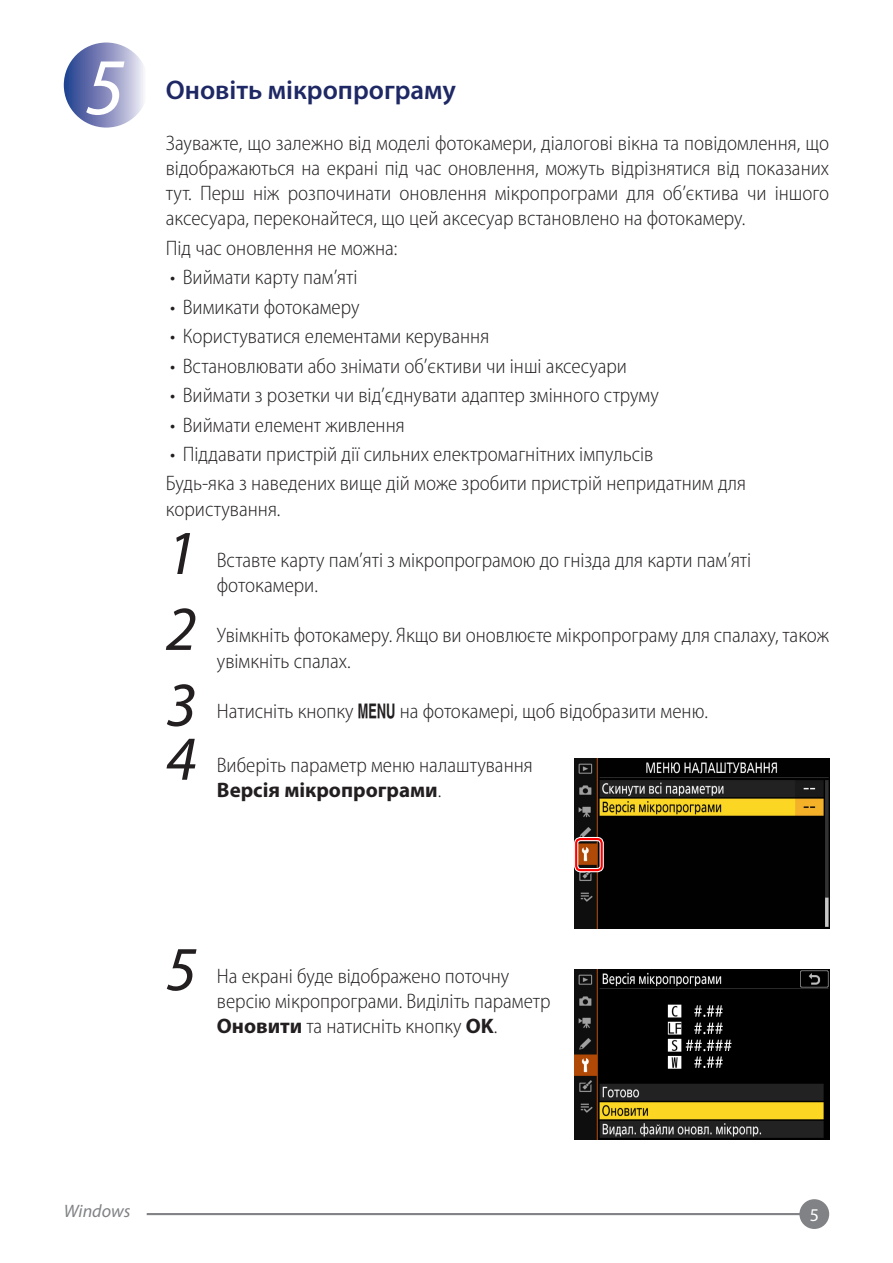
<style>
.page{position:relative;width:893px;height:1263px;background:#fff}
.page>*{position:absolute;margin:0;border:0;box-sizing:border-box;transform-origin:0 0}
.t1{font:italic 81px "Myriad Pro";color:#fff}
.t2{font:italic 63px "Myriad Pro";color:#231f20}
.t3{font:600 27px "Myriad Pro";color:#1e2864}
.t4{font:300 semi-condensed 21px/25.2px "Myriad Pro";color:#231f20}
.t5{font:italic 18px "Myriad Pro";color:#808285}
.t6{font:18px "Myriad Pro";color:#fff}
.s1{font-family:"Z16 ba ICN1";font-weight:400;font-stretch:normal}
.s2{font-weight:700;font-stretch:normal}
</style>
<div class="page">
<hr style="left:147px;top:1213px;width:667px;height:2px;background:#808285">
<div style="left:799px;top:1199px;width:30px;height:30px;background:#808285;border-radius:50%"></div>
<div style="left:64px;top:43px;width:85px;height:85px;background:linear-gradient(to right,#1d368a,#f9f2f9);border-radius:43px"></div>
<img style="left:574px;top:759px;width:255px;height:170px">
<div style="left:574px;top:837px;width:30px;height:35px;border:4px solid #fff;border-radius:4px"></div>
<div style="left:575px;top:838px;width:28px;height:33px;border:2px solid #f00;border-radius:4px"></div>
<img style="left:574px;top:969px;width:255px;height:170px">
<h1 class="t1" style="left:85px;top:37px;width:41px">5</h1>
<p class="t3" style="left:166px;top:73px;width:292px">Оновіть мікропрограму</p>
<p class="t4" style="left:166px;top:131px;width:665px;text-align:justify">Зауважте, що залежно від моделі фотокамери, діалогові вікна та повідомлення, що відображаються на екрані під час оновлення, можуть відрізнятися від показаних тут. Перш ніж розпочинати оновлення мікропрограми для об’єктива чи іншого аксесуара, переконайтеся, що цей аксесуар встановлено на фотокамеру.</p>
<p class="t4" style="left:166px;top:236px;width:233px">Під час оновлення не можна:</p>
<p class="t4" style="left:170px;top:265px;width:189px">• Виймати карту пам’яті</p>
<p class="t4" style="left:170px;top:295px;width:191px">• Вимикати фотокамеру</p>
<p class="t4" style="left:170px;top:324px;width:321px">• Користуватися елементами керування</p>
<p class="t4" style="left:170px;top:354px;width:458px">• Встановлювати або знімати об’єктиви чи інші аксесуари</p>
<p class="t4" style="left:170px;top:383px;width:490px">• Виймати з розетки чи від’єднувати адаптер змінного струму</p>
<p class="t4" style="left:170px;top:412px;width:236px">• Виймати елемент живлення</p>
<p class="t4" style="left:166px;top:440px;width:582px;line-height:29.4px">• Піддавати пристрій дії сильних електромагнітних імпульсів<br>Будь-яка з наведених вище дій може зробити пристрій непридатним для</p>
<p class="t4" style="left:166px;top:496px;width:116px">користування.</p>
<h2 class="t2" style="left:166px;top:514px;width:32px">1</h2>
<p class="t4" style="left:217px;top:547px;width:536px">Вставте карту пам’яті з мікропрограмою до гнізда для карти пам’яті фотокамери.</p>
<h2 class="t2" style="left:166px;top:590px;width:32px">2</h2>
<h2 class="t2" style="left:166px;top:666px;width:32px">3</h2>
<h2 class="t2" style="left:166px;top:720px;width:32px">4</h2>
<p class="t4" style="left:217px;top:623px;width:614px">Увімкніть фотокамеру. Якщо ви оновлюєте мікропрограму для спалаху, також увімкніть спалах.</p>
<p class="t4" style="left:217px;top:699px;width:493px">Натисніть кнопку <span class="s1">G</span> на фотокамері, щоб відобразити меню.</p>
<p class="t4" style="left:217px;top:753px;width:317px">Виберіть параметр меню налаштування<br><span class="s2">Версія мікропрограми</span>.</p>
<h2 class="t2" style="left:166px;top:930px;width:32px">5</h2>
<p class="t4" style="left:217px;top:963px;width:335px">На екрані буде відображено поточну версію мікропрограми. Виділіть параметр<br><span class="s2">Оновити</span> та натисніть кнопку <span class="s2">OK</span>.</p>
<p class="t5" style="left:64px;top:1200px;width:68px">Windows</p>
<p class="t6" style="left:810px;top:1204px;width:11px">5</p>
</div>
